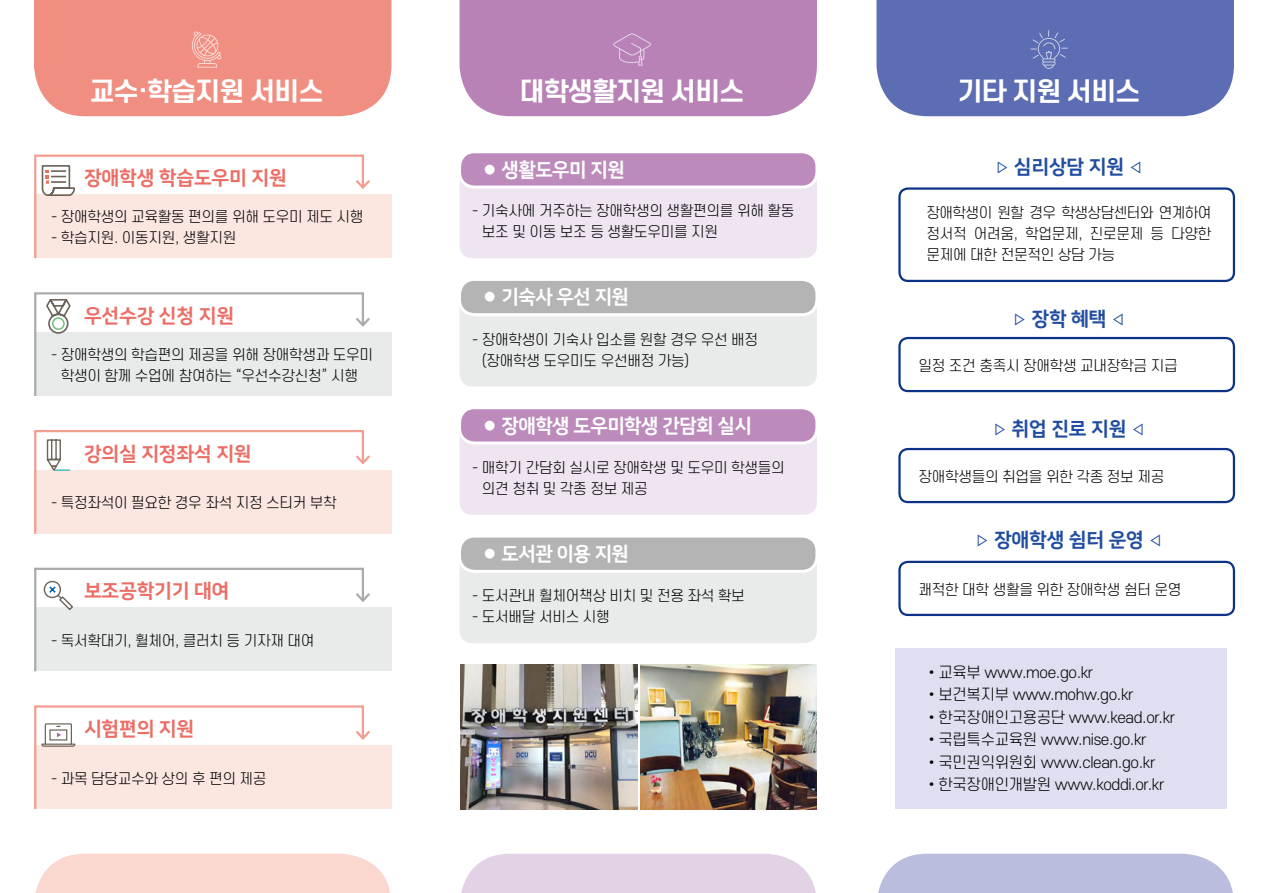
<style>
.page{position:relative;width:1268px;height:893px;background:#fff}
.page>*{position:absolute;margin:0;border:0;box-sizing:border-box;transform-origin:0 0}
.t1{font:700 25.5px "S Core Dream 6";letter-spacing:-.05em;color:#fff;scale:1.04 1}
.t2{font:19.5px "Nanum Square EB";letter-spacing:-.01em;color:#ec6d65}
.t3{font:19.5px "Nanum Square EB";letter-spacing:-.025em;color:#fff}
.t4{font:19.5px "Nanum Square EB";letter-spacing:-.01em;color:#214da0}
.t5{font:300 15px "S Core Dream 3";letter-spacing:-.025em;color:#000}
.t6{font:300 14.25px/21px "S Core Dream 3";letter-spacing:-.025em;color:#000}
.s1{font-size:13.5px}
.s2{font-size:15px}
</style>
<div class="page">
<svg style="left:35px;top:854px;width:356px;height:39px;background:#fadad3"></svg>
<div style="left:461px;top:854px;width:355px;height:39px;background:#e3d2e6"></div>
<div style="left:878px;top:854px;width:355px;height:39px;background:#bbbddf"></div>
<div style="left:894px;top:649px;width:332px;height:160px;background:#dedff0"></div>
<div style="left:459px;top:290px;width:357px;height:97px;background:#e9eaea;border-radius:13px"></div>
<div style="left:459px;top:417px;width:357px;height:98px;background:#eee5f1;border-radius:13px"></div>
<div style="left:459px;top:546px;width:357px;height:97px;background:#e9eaea;border-radius:13px"></div>
<div style="left:34px;top:332px;width:357px;height:64px;background:#e9eaea"></div>
<svg style="left:34px;top:292px;width:336px;height:104px"></svg>
<div style="left:52px;top:317px;width:13px;height:13px;border:2px solid #73c07c;border-radius:50%"></div>
<div style="left:34px;top:608px;width:357px;height:63px;background:#e9eaea"></div>
<svg style="left:34px;top:567px;width:338px;height:105px"></svg>
<div style="left:34px;top:470px;width:357px;height:64px;background:#fce6e0"></div>
<svg style="left:34px;top:430px;width:336px;height:104px"></svg>
<div style="left:34px;top:194px;width:357px;height:64px;background:#fce6e0"></div>
<svg style="left:34px;top:154px;width:336px;height:105px"></svg>
<div style="left:34px;top:745px;width:357px;height:64px;background:#fce6e0"></div>
<svg style="left:34px;top:705px;width:336px;height:104px"></svg>
<div style="left:459px;top:161px;width:357px;height:97px;background:#eee5f1;border-radius:13px"></div>
<div style="left:459px;top:152px;width:357px;height:35px;background:#bc8abb;border-radius:15px"></div>
<div style="left:458px;top:150px;width:360px;height:39px;border:3px solid #fff;border-radius:15px"></div>
<div style="left:459px;top:279px;width:357px;height:36px;background:#b4b4b5;border-radius:15px"></div>
<div style="left:458px;top:278px;width:360px;height:38px;border:3px solid #fff;border-radius:15px"></div>
<div style="left:459px;top:408px;width:357px;height:35px;background:#bc8abb;border-radius:15px"></div>
<div style="left:458px;top:406px;width:360px;height:38px;border:3px solid #fff;border-radius:15px"></div>
<div style="left:459px;top:536px;width:357px;height:35px;background:#b4b4b5;border-radius:15px"></div>
<div style="left:458px;top:535px;width:360px;height:38px;border:3px solid #fff;border-radius:15px"></div>
<img style="left:460px;top:665px;width:177px;height:144px">
<img style="left:640px;top:665px;width:176px;height:144px">
<div style="left:34px;top:0;width:357px;height:116px;background:#f08e81"></div>
<div style="left:459px;top:0;width:357px;height:116px;background:#b882b7"></div>
<div style="left:876px;top:0;width:357px;height:116px;background:#5c6db3"></div>
<div style="left:898px;top:561px;width:336px;height:55px;border:2px solid #0c3388;border-radius:9px"></div>
<div style="left:898px;top:187px;width:336px;height:95px;border:2px solid #0c3388;border-radius:9px"></div>
<div style="left:898px;top:337px;width:336px;height:55px;border:2px solid #0c3388;border-radius:9px"></div>
<div style="left:898px;top:448px;width:336px;height:55px;border:2px solid #0c3388;border-radius:9px"></div>
<h1 class="t1" style="left:89px;top:73px;width:227px">교수·학습지원 서비스</h1>
<h1 class="t1" style="left:519px;top:73px;width:218px">대학생활지원 서비스</h1>
<h1 class="t1" style="left:957px;top:73px;width:178px">기타 지원 서비스</h1>
<h2 class="t2" style="left:84px;top:167px;width:204px">장애학생 학습도우미 지원</h2>
<p class="t6" style="left:51px;top:206px;width:314px">- 장애학생의 교육활동 편의를 위해 도우미 제도 시행</p>
<p class="t6" style="left:51px;top:227px;width:187px">- 학습지원. 이동지원, 생활지원</p>
<h2 class="t2" style="left:84px;top:305px;width:151px">우선수강 신청 지원</h2>
<p class="t6" style="left:51px;top:344px;width:323px;text-align:center">- 장애학생의 학습편의 제공을 위해 장애학생과 도우미 학생이 함께 수업에 참여하는 “우선수강신청” 시행</p>
<h2 class="t2" style="left:84px;top:443px;width:169px">강의실 지정좌석 지원</h2>
<p class="t6" style="left:51px;top:492px;width:287px">- 특정좌석이 필요한 경우 좌석 지정 스티커 부착</p>
<h2 class="t2" style="left:84px;top:580px;width:147px">보조공학기기 대여</h2>
<p class="t6" style="left:51px;top:630px;width:265px">- 독서확대기, 휠체어, 클러치 등 기자재 대여</p>
<h2 class="t2" style="left:84px;top:718px;width:112px">시험편의 지원</h2>
<p class="t6" style="left:51px;top:767px;width:217px">- 과목 담당교수와 상의 후 편의 제공</p>
<h2 class="t3" style="left:483px;top:159px;width:142px"><span class="s1">●</span> 생활도우미 지원</h2>
<p class="t6" style="left:482px;top:200px;width:314px;text-indent:-10px">- 기숙사에 거주하는 장애학생의 생활편의를 위해 활동 보조 및 이동 보조 등 생활도우미를 지원</p>
<h2 class="t3" style="left:483px;top:286px;width:147px"><span class="s1">●</span> 기숙사 우선 지원</h2>
<p class="t6" style="left:482px;top:328px;width:278px;text-indent:-10px">- 장애학생이 기숙사 입소를 원할 경우 우선 배정 (장애학생 도우미도 우선배정 가능)</p>
<h2 class="t3" style="left:483px;top:415px;width:269px"><span class="s1">●</span> 장애학생 도우미학생 간담회 실시</h2>
<p class="t6" style="left:482px;top:456px;width:304px;text-indent:-10px">- 매학기 간담회 실시로 장애학생 및 도우미 학생들의 의견 청취 및 각종 정보 제공</p>
<h2 class="t3" style="left:483px;top:543px;width:147px"><span class="s1">●</span> 도서관 이용 지원</h2>
<p class="t6" style="left:472px;top:585px;width:274px">- 도서관내 휠체어책상 비치 및 전용 좌석 확보</p>
<p class="t6" style="left:472px;top:606px;width:139px">- 도서배달 서비스 시행</p>
<h2 class="t4" style="left:995px;top:156px;width:148px"><span class="s2">▷</span> 심리상담 지원 <span class="s2">◁</span></h2>
<p class="t6" style="left:926px;top:202px;width:286px;text-align:justify">장애학생이 원할 경우 학생상담센터와 연계하여 정서적 어려움, 학업문제, 진로문제 등 다양한 문제에 대한 전문적인 상담 가능</p>
<h2 class="t4" style="left:1013px;top:308px;width:113px"><span class="s2">▷</span> 장학 혜택 <span class="s2">◁</span></h2>
<p class="t6" style="left:918px;top:355px;width:260px">일정 조건 충족시 장애학생 교내장학금 지급</p>
<h2 class="t4" style="left:993px;top:419px;width:153px"><span class="s2">▷</span> 취업 진로 지원 <span class="s2">◁</span></h2>
<p class="t6" style="left:918px;top:466px;width:247px">장애학생들의 취업을 위한 각종 정보 제공</p>
<h2 class="t4" style="left:975px;top:530px;width:188px"><span class="s2">▷</span> 장애학생 쉼터 운영 <span class="s2">◁</span></h2>
<p class="t6" style="left:918px;top:578px;width:264px">쾌적한 대학 생활을 위한 장애학생 쉼터 운영</p>
<p class="t5" style="left:924px;top:661px;width:170px">•교육부 www.moe.go.kr</p>
<p class="t5" style="left:924px;top:684px;width:210px">•보건복지부 www.mohw.go.kr</p>
<p class="t5" style="left:924px;top:706px;width:252px">•한국장애인고용공단 www.kead.or.kr</p>
<p class="t5" style="left:924px;top:729px;width:223px">•국립특수교육원 www.nise.go.kr</p>
<p class="t5" style="left:924px;top:751px;width:232px">•국민권익위원회 www.clean.go.kr</p>
<p class="t5" style="left:924px;top:774px;width:241px">•한국장애인개발원 www.koddi.or.kr</p>
</div>
